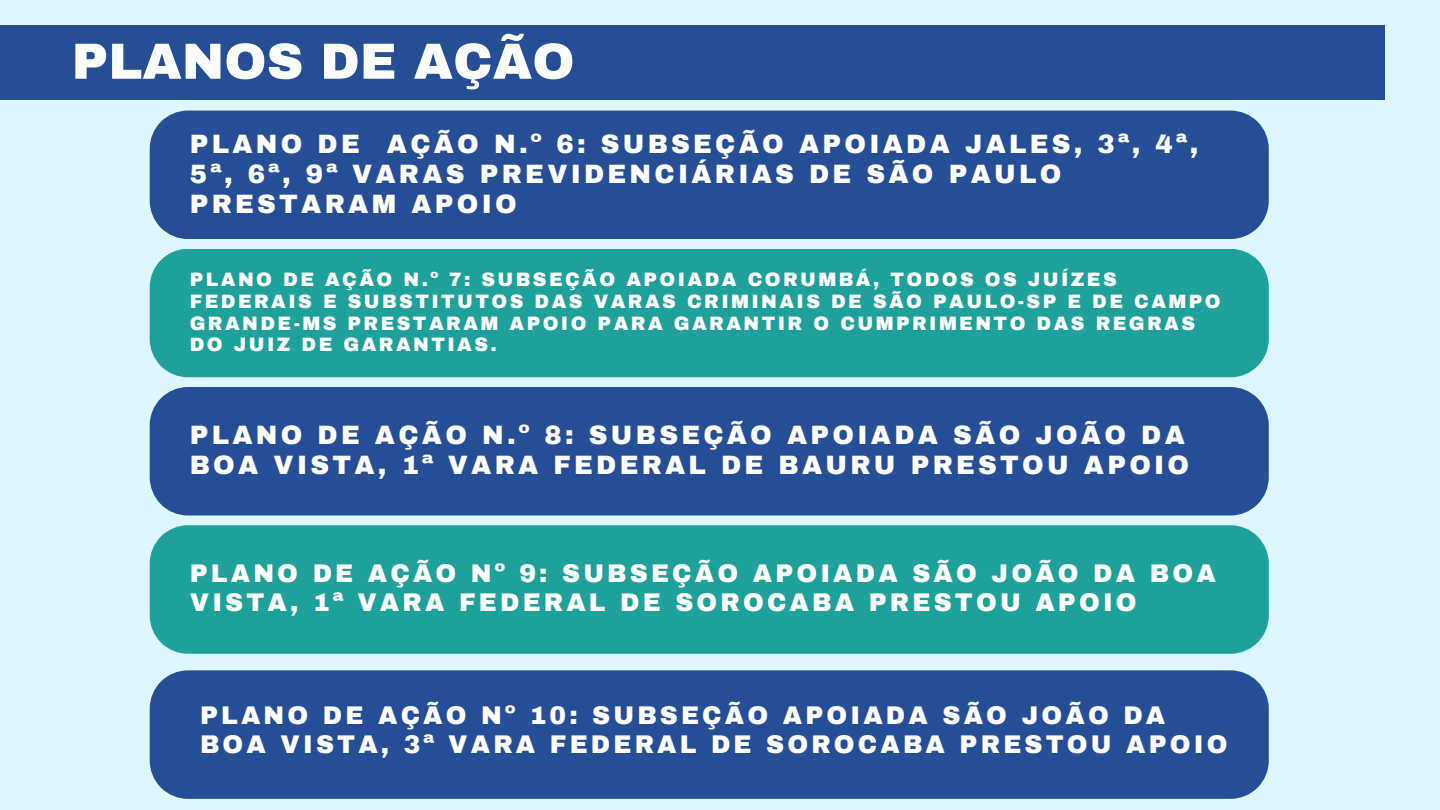
<style>
.page{position:relative;width:1440px;height:810px;background:#def7ff}
.page>*{position:absolute;margin:0;border:0;box-sizing:border-box;transform-origin:0 0}
.t1{font:900 50.9px "Archivo";color:#fcfdfd}
.t2{font:900 26px/30px "Archivo";letter-spacing:.125em;color:#fff}
.t3{font:900 25px/29.2px "Archivo";letter-spacing:.125em;color:#fff}
.t4{font:900 19px/21.8px "Archivo";letter-spacing:.125em;color:#fff}
</style>
<div class="page">
<div style="left:0;top:25px;width:1385px;height:74px;background:#264e96"></div>
<div style="left:150px;top:111px;width:1119px;height:128px;background:#264e96"></div>
<div style="left:150px;top:249px;width:1119px;height:128px;background:#1da19a"></div>
<div style="left:150px;top:387px;width:1119px;height:129px;background:#264e96"></div>
<div style="left:150px;top:525px;width:1119px;height:129px;background:#1da19a"></div>
<div style="left:150px;top:670px;width:1119px;height:129px;background:#264e96"></div>
<p class="t1" style="left:72px;top:34px;width:505px">PLANOS DE AÇÃO</p>
<p class="t2" style="left:190px;top:130px;width:1010px">PLANO DE AÇÃO N.º 6: SUBSEÇÃO APOIADA JALES, 3ª, 4ª,<br>5ª, 6ª, 9ª VARAS PREVIDENCIÁRIAS DE SÃO PAULO<br>PRESTARAM APOIO</p>
<p class="t4" style="left:190px;top:269px;width:1032px">PLANO DE AÇÃO N.º 7: SUBSEÇÃO APOIADA CORUMBÁ, TODOS OS JUÍZES FEDERAIS E SUBSTITUTOS DAS VARAS CRIMINAIS DE SÃO PAULO-SP E DE CAMPO GRANDE-MS PRESTARAM APOIO PARA GARANTIR O CUMPRIMENTO DAS REGRAS DO JUIZ DE GARANTIAS.</p>
<h2 class="t2" style="left:190px;top:420px;width:1001px">PLANO DE AÇÃO N.º 8: SUBSEÇÃO APOIADA SÃO JOÃO DA<br>BOA VISTA, 1ª VARA FEDERAL DE BAURU PRESTOU APOIO</h2>
<h3 class="t3" style="left:190px;top:559px;width:1028px">PLANO DE AÇÃO Nº 9: SUBSEÇÃO APOIADA SÃO JOÃO DA BOA<br>VISTA, 1ª VARA FEDERAL DE SOROCABA PRESTOU APOIO</h3>
<h3 class="t3" style="left:200px;top:701px;width:1029px">PLANO DE AÇÃO Nº 10: SUBSEÇÃO APOIADA SÃO JOÃO DA<br>BOA VISTA, 3ª VARA FEDERAL DE SOROCABA PRESTOU APOIO</h3>
</div>
